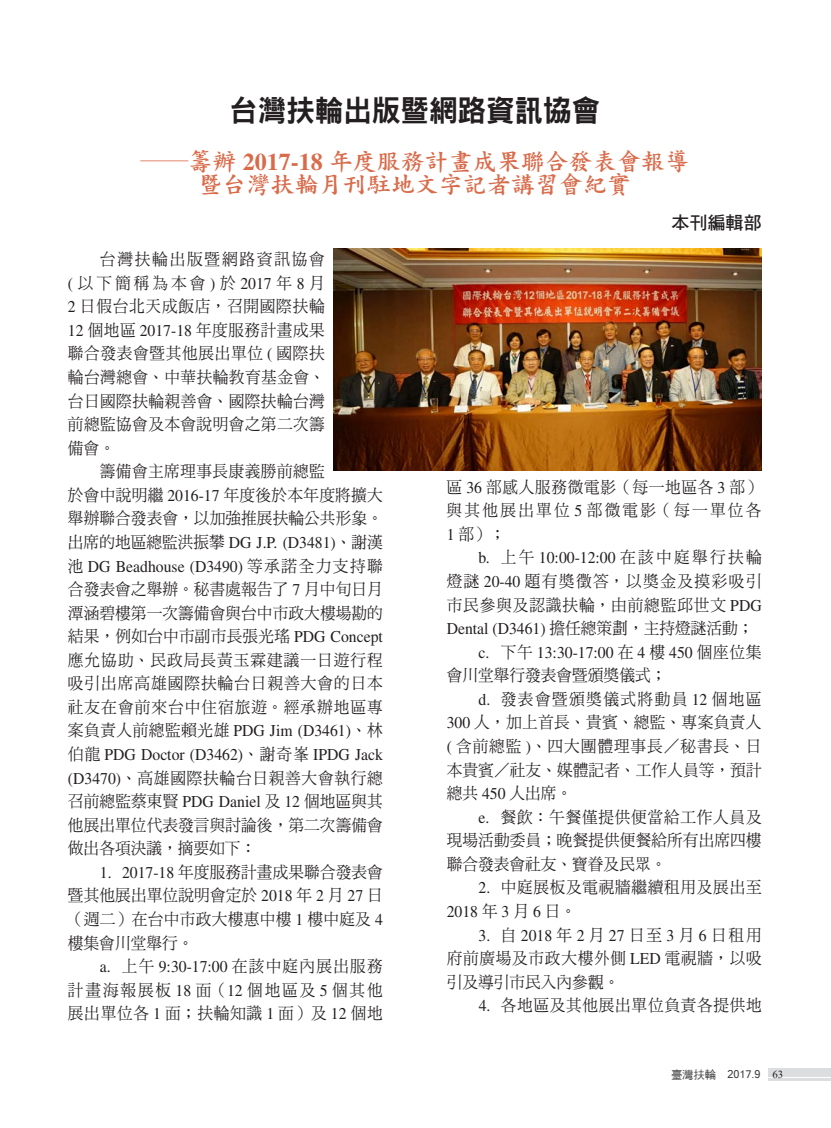
<style>
.page{position:relative;width:831px;height:1128px;background:#fff}
.page>*{position:absolute;margin:0;border:0;box-sizing:border-box;transform-origin:0 0}
.t1{font:30px "DF Hei Std W9";color:#231f20;scale:.95 1}
.t2{font:24px/23.5px "DF Kai Shu Std W7";color:#d86b4a;text-align:center}
.t3{font:18px "DF Hei Std W7";color:#231f20}
.t4{font:16.5px/23.5px "DF Ming Std W5";letter-spacing:.025em;color:#231f20;text-align:justify;scale:.95 1}
.t5{font:16.5px/23.5px "Times LT Std";color:#231f20;scale:.95 1}
.t6{font:16.5px/23.5px "DF Ming Std W5";letter-spacing:.045em;color:#231f20;scale:.95 1}
.t7{font:16.5px/23.5px "DF Ming Std W5";letter-spacing:.055em;color:#231f20;scale:.95 1}
.t8{font:16.5px/23.5px "DF Ming Std W5";letter-spacing:.12em;color:#231f20;scale:.95 1}
.t9{font:16.5px "DF Ming Std W5";letter-spacing:.005em;color:#231f20;scale:.95 1}
.t10{font:16.5px "DF Ming Std W5";color:#231f20;scale:.95 1}
.t11{font:16.5px "DF Ming Std W5";letter-spacing:.06em;color:#231f20;scale:.95 1}
.t12{font:16.5px "DF Ming Std W5";letter-spacing:.09em;color:#231f20;scale:.95 1}
.t13{font:12px "Latha";color:#3e3e3f}
.s1{font-family:"DF Ming Md HK BF"}
.s2{font-family:"Times LT Std";font-weight:700}
.s3{font-family:"Times LT Std"}
.s4{font-family:"DF Ming Std W5"}
.s5{font-family:"DF Hei Md HK BF";font-size:11.25px}
.s6{font-family:"Aparajita";font-size:13.5px;color:#231f20}
</style>
<div class="page">
<img style="left:333px;top:249px;width:428px;height:221px">
<div style="left:767px;top:1067px;width:63px;height:9px;background:#dcdddf"></div>
<hr style="left:767px;top:1078px;width:63px;height:2px;background:#dcdddf">
<h1 class="t1" style="left:229px;top:94px;width:391px">台灣扶輪出版暨網路資訊協會</h1>
<h2 class="t2" style="left:140px;top:149px;width:549px"><span class="s1">──</span>籌辦 <span class="s2">2017-18</span> 年度服務計畫成果聯合發表會報導暨台灣扶輪月刊駐地文字記者講習會紀實</h2>
<p class="t3" style="left:671px;top:212px;width:92px">本刊編輯部</p>
<p class="t4" style="left:68px;top:247px;width:272px;text-indent:32px">台灣扶輪出版暨網路資訊協會<span class="s3">(</span>以下簡稱為本會<span class="s3">)</span>於<span class="s3">2017</span>年<span class="s3">8</span>月<span class="s3">2</span> 日假台北天成飯店，召開國際扶輪<span class="s3">12</span> 個地區 <span class="s3">2017-18</span> 年度服務計畫成果聯合發表會暨其他展出單位 <span class="s3">(</span> 國際扶輪台灣總會、中華扶輪教育基金會、台日國際扶輪親善會、國際扶輪台灣前總監協會及本會說明會之第二次籌備會。</p>
<p class="t4" style="left:68px;top:459px;width:333px;text-align:left;text-indent:32px">籌備會主席理事長康義勝前總監<br>於會中說明繼 <span class="s3">2016-17</span> 年度後於本年度將擴大舉辦聯合發表會，以加強推展扶輪公共形象。出席的地區總監洪振攀 <span class="s3">DG J.P. (D3481)</span>、謝漢</p>
<p class="t5" style="left:68px;top:554px;width:333px"><span class="s4">池</span> DG Beadhouse (D3490) <span class="s4">等承諾全力支持聯</span></p>
<p class="t4" style="left:68px;top:577px;width:333px">合發表會之舉辦。秘書處報告了 <span class="s3">7</span> 月中旬日月潭涵碧樓第一次籌備會與台中市政大樓場勘的結果，例如台中市副市長張光瑤 <span class="s3">PDG Concept</span>應允協助、民政局長黃玉霖建議一日遊行程吸引出席高雄國際扶輪台日親善大會的日本社友在會前來台中住宿旅遊。經承辦地區專</p>
<p class="t5" style="left:68px;top:718px;width:333px"><span class="s4">案負責人前總監賴光雄</span> PDG Jim (D3461)<span class="s4">、林伯龍</span> PDG Doctor (D3462)<span class="s4">、謝奇峯</span> IPDG Jack</p>
<p class="t4" style="left:68px;top:765px;width:333px"><span class="s3">(D3470)</span>、高雄國際扶輪台日親善大會執行總召前總監蔡東賢 <span class="s3">PDG Daniel</span> 及 <span class="s3">12</span> 個地區與其他展出單位代表發言與討論後，第二次籌備會做出各項決議，摘要如下：</p>
<p class="t4" style="left:68px;top:859px;width:333px;text-indent:32px"><span class="s3">1. 2017-18</span> 年度服務計畫成果聯合發表會暨其他展出單位說明會定於 <span class="s3">2018</span> 年 <span class="s3">2</span> 月 <span class="s3">27</span> 日（週二）在台中市政大樓惠中樓 <span class="s3">1</span> 樓中庭及 <span class="s3">4</span>樓集會川堂舉行。</p>
<p class="t5" style="left:100px;top:954px;width:299px">a. <span class="s4">上午</span> 9:30-17:00 <span class="s4">在該中庭內展出服務</span></p>
<p class="t8" style="left:68px;top:977px;width:333px">計畫海報展板 <span class="s3">18</span> 面（<span class="s3">12</span> 個地區及 <span class="s3">5</span> 個其他展出單位各 <span class="s3">1</span> 面；扶輪知識 <span class="s3">1</span> 面）及 <span class="s3">12</span> 個地</p>
<p class="t4" style="left:446px;top:474px;width:333px">區 <span class="s3">36</span> 部感人服務微電影（每一地區各 <span class="s3">3</span> 部）與其他展出單位 <span class="s3">5</span> 部微電影（每一單位各<span class="s3">1</span> 部）；</p>
<p class="t5" style="left:478px;top:546px;width:299px">b. <span class="s4">上午</span> 10:00-12:00 <span class="s4">在該中庭舉行扶輪</span></p>
<p class="t7" style="left:446px;top:569px;width:333px">燈謎 <span class="s3">20-40</span> 題有獎徵答，以獎金及摸彩吸引市民參與及認識扶輪，由前總監邱世文 <span class="s3">PDG</span></p>
<p class="t5" style="left:478px;top:616px;width:299px;text-indent:-32px">Dental (D3461) <span class="s4">擔任總策劃，主持燈謎活動；</span>c. <span class="s4">下午</span> 13:30-17:00 <span class="s4">在</span> 4 <span class="s4">樓</span> 450 <span class="s4">個座位集</span></p>
<p class="t10" style="left:446px;top:666px;width:233px">會川堂舉行發表會暨頒獎儀式；</p>
<p class="t12" style="left:478px;top:689px;width:299px"><span class="s3">d.</span> 發表會暨頒獎儀式將動員 <span class="s3">12</span> 個地區</p>
<p class="t4" style="left:446px;top:710px;width:333px"><span class="s3">300</span> 人，加上首長、貴賓、總監、專案負責人</p>
<p class="t11" style="left:446px;top:737px;width:333px"><span class="s3">(</span> 含前總監 <span class="s3">)</span>、四大團體理事長／秘書長、日</p>
<p class="t9" style="left:446px;top:760px;width:333px">本貴賓／社友、媒體記者、工作人員等，預計</p>
<p class="t4" style="left:446px;top:781px;width:133px">總共 <span class="s3">450</span> 人出席。</p>
<p class="t6" style="left:478px;top:804px;width:299px"><span class="s3">e.</span> 餐飲：午餐僅提供便當給工作人員及</p>
<p class="t9" style="left:446px;top:831px;width:333px">現場活動委員；晚餐提供便餐給所有出席四樓</p>
<p class="t10" style="left:446px;top:854px;width:233px">聯合發表會社友、寶眷及民眾。</p>
<p class="t4" style="left:478px;top:875px;width:299px"><span class="s3">2.</span> 中庭展板及電視牆繼續租用及展出至</p>
<p class="t5" style="left:446px;top:899px;width:138px">2018<span class="s4">年</span>3<span class="s4">月</span>6<span class="s4">日。</span></p>
<p class="t5" style="left:478px;top:922px;width:299px">3. <span class="s4">自</span>2018<span class="s4">年</span>2<span class="s4">月</span>27<span class="s4">日至</span>3<span class="s4">月</span>6<span class="s4">日租用</span></p>
<p class="t6" style="left:446px;top:945px;width:333px">府前廣場及市政大樓外側 <span class="s3">LED</span> 電視牆，以吸引及導引市民入內參觀。</p>
<p class="t4" style="left:478px;top:992px;width:299px"><span class="s3">4.</span> 各地區及其他展出單位負責各提供地</p>
<p class="t13" style="left:670px;top:1064px;width:114px"><span class="s5">臺灣扶輪　</span>2017.9 <span class="s6">63</span></p>
</div>
